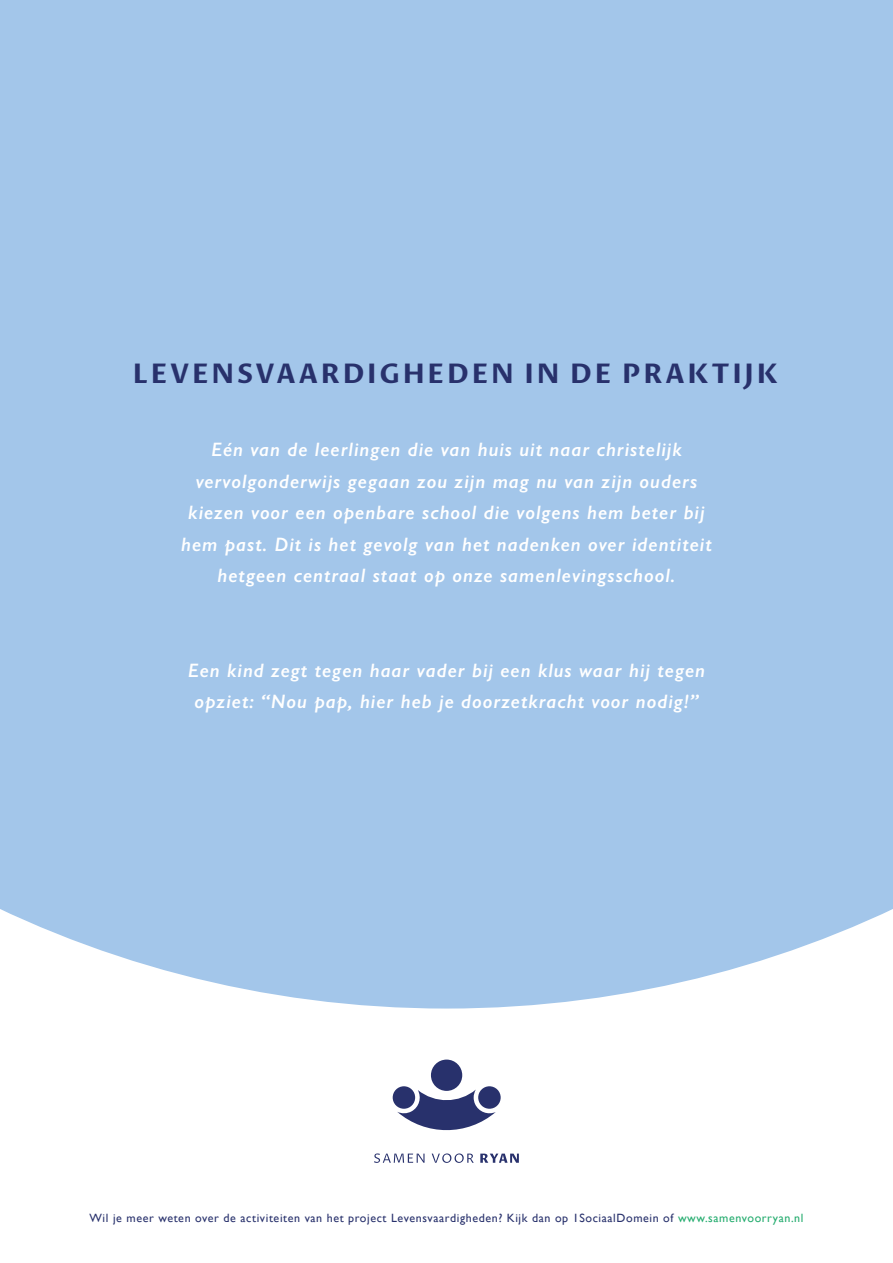
<style>
.page{position:relative;width:893px;height:1263px;background:#fff}
.page>*{position:absolute;margin:0;border:0;box-sizing:border-box;transform-origin:0 0}
.t1{font:700 27px "Proza Libre";letter-spacing:.1em;color:#28316c}
.t2{font:italic 600 19.5px/31.5px "Gill Sans";letter-spacing:.05em;color:#fff;text-align:center}
.t3{font:12px "Gill Sans";letter-spacing:.05em;color:#28316c}
.s1{color:#24ac6e}
</style>
<div class="page">
<div style="left:0;top:0;width:893px;height:608px;background:#a3c6ea"></div>
<svg style="left:0;top:608px;width:893px;height:400px;background:#aacaeb"></svg>
<svg style="left:374px;top:1153px;width:145px;height:10px"></svg>
<svg style="left:397px;top:1089px;width:99px;height:42px"></svg>
<div style="left:478px;top:1086px;width:23px;height:23px;background:#28316c;border-radius:50%"></div>
<div style="left:393px;top:1086px;width:22px;height:23px;background:#28316c;border-radius:50%"></div>
<div style="left:431px;top:1059px;width:31px;height:32px;background:#28316c;border-radius:50%"></div>
<h1 class="t1" style="left:133px;top:357px;width:647px">LEVENSVAARDIGHEDEN IN DE PRAKTIJK</h1>
<p class="t2" style="left:181px;top:434px;width:532px">Eén van de leerlingen die van huis uit naar christelijk vervolgonderwijs gegaan zou zijn mag nu van zijn ouders kiezen voor een openbare school die volgens hem beter bij hem past. Dit is het gevolg van het nadenken over identiteit hetgeen centraal staat op onze samenlevingsschool.</p>
<p class="t2" style="left:188px;top:654px;width:519px">Een kind zegt tegen haar vader bij een klus waar hij tegen opziet: “Nou pap, hier heb je doorzetkracht voor nodig!”</p>
<p class="t3" style="left:90px;top:1211px;width:715px">Wil je meer weten over de activiteiten van het project Levensvaardigheden? Kijk dan op 1SociaalDomein of <span class="s1">www.samenvoorryan.nl</span></p>
</div>
